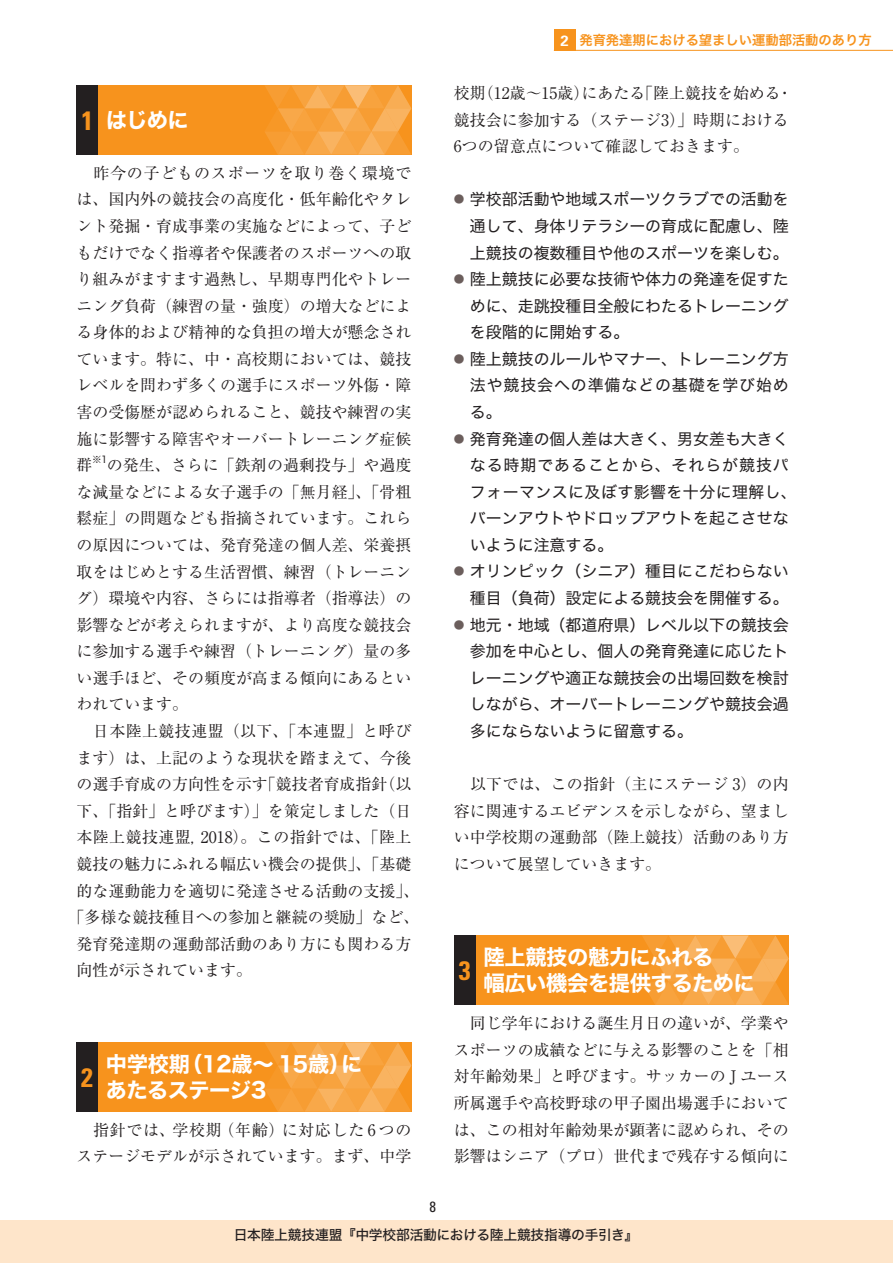
<style>
.page{position:relative;width:893px;height:1263px;background:#fff}
.page>*{position:absolute;margin:0;border:0;box-sizing:border-box;transform-origin:0 0}
.t1{font:700 condensed 26.55px "Univers";color:#f7931d}
.t2{font:21.3px/26.5px "Hira Kaku Std N W7";letter-spacing:-.025em;color:#fff}
.t3{font:15.9px/26.5px "Ryumin Pro";color:#231f20;text-align:justify}
.t4{font:15.9px/26.5px "Hira Kaku Std N W4";color:#231f20;text-align:justify}
.t5{font:15.9px "Ryumin Pro";letter-spacing:.025em;color:#231f20}
.t6{font:15.9px "Ryumin Pro";letter-spacing:.03em;color:#231f20}
.t7{font:condensed 14.85px "Univers";color:#231f20}
.t8{font:13.8px "Hira Kaku Std N W5";letter-spacing:-.02em;color:#231f20}
.t9{font:13.35px "Hira Kaku Std N W6";color:#f7931d}
.t10{font:9.6px "Hira Kaku Std N W4";color:#231f20}
.s1{font-family:"Univers";font-weight:700;font-stretch:condensed;font-size:26.55px;color:#f7931d}
.s2{font-family:"Univers";font-weight:700;font-size:14.85px;color:#fff}
.s3{font-size:10.65px;color:#6b5e5c}
.s4{font-family:"Ryumin Pro";font-size:10.65px;color:#6b5e5c}
</style>
<div class="page">
<div style="left:0;top:1220px;width:893px;height:43px;background:#fee5ca"></div>
<div style="left:554px;top:29px;width:21px;height:22px;background:#f7931d"></div>
<hr style="left:554px;top:50px;width:339px;height:1px;background:#f7931d">
<div style="left:98px;top:85px;width:313px;height:70px;background:#f7931d"></div>
<div style="left:77px;top:85px;width:21px;height:70px;background:#231f20"></div>
<svg style="left:265px;top:85px;width:146px;height:70px"></svg>
<div style="left:98px;top:1042px;width:313px;height:70px;background:#f7931d"></div>
<div style="left:77px;top:1042px;width:21px;height:70px;background:#231f20"></div>
<svg style="left:265px;top:1042px;width:146px;height:70px"></svg>
<div style="left:475px;top:935px;width:314px;height:70px;background:#f7931d"></div>
<div style="left:454px;top:935px;width:21px;height:70px;background:#231f20"></div>
<svg style="left:642px;top:935px;width:147px;height:70px"></svg>
<h2 class="t2" style="left:81px;top:108px;width:109px"><span class="s1">1</span> はじめに</h2>
<p class="t3" style="left:77px;top:158px;width:336px">　昨今の子どものスポーツを取り巻く環境では、国内外の競技会の高度化・低年齢化やタレント発掘・育成事業の実施などによって、子どもだけでなく指導者や保護者のスポーツへの取り組みがますます過熱し、早期専門化やトレーニング負荷（練習の量・強度）の増大などによる身体的および精神的な負担の増大が懸念されています。特に、中・高校期においては、競技レベルを問わず多くの選手にスポーツ外傷・障害の受傷歴が認められること、競技や練習の実施に影響する障害やオーバートレーニング症候群</p>
<p class="t10" style="left:92px;top:452px;width:17px">※1</p>
<p class="t3" style="left:107px;top:451px;width:306px">の発生、さらに「鉄剤の過剰投与」や過度</p>
<p class="t3" style="left:77px;top:477px;width:336px">な減量などによる女子選手の「無月経」、「骨粗</p>
<p class="t3" style="left:77px;top:504px;width:336px">鬆症」の問題なども指摘されています。これら</p>
<p class="t3" style="left:77px;top:531px;width:336px">の原因については、発育発達の個人差、栄養摂</p>
<p class="t3" style="left:77px;top:557px;width:336px">取をはじめとする生活習慣、練習（トレーニン</p>
<p class="t3" style="left:77px;top:584px;width:336px">グ）環境や内容、さらには指導者（指導法）の</p>
<p class="t3" style="left:77px;top:610px;width:336px">影響などが考えられますが、より高度な競技会</p>
<p class="t3" style="left:77px;top:637px;width:336px">に参加する選手や練習（トレーニング）量の多</p>
<p class="t3" style="left:77px;top:663px;width:336px">い選手ほど、その頻度が高まる傾向にあるとい</p>
<p class="t3" style="left:77px;top:690px;width:113px">われています。</p>
<p class="t6" style="left:77px;top:718px;width:336px">　日本陸上競技連盟（以下、「本連盟」と呼び</p>
<p class="t3" style="left:77px;top:743px;width:336px">ます）は、上記のような現状を踏まえて、今後</p>
<p class="t3" style="left:77px;top:770px;width:336px">の選手育成の方向性を示す「競技者育成指針（以</p>
<p class="t3" style="left:77px;top:796px;width:336px">下、「指針」と呼びます）」を策定しました（日</p>
<p class="t5" style="left:77px;top:825px;width:336px">本陸上競技連盟, 2018）。この指針では、「陸上</p>
<p class="t3" style="left:77px;top:850px;width:336px">競技の魅力にふれる幅広い機会の提供」、「基礎</p>
<p class="t3" style="left:77px;top:876px;width:344px">的な運動能力を適切に発達させる活動の支援」、</p>
<p class="t3" style="left:69px;top:903px;width:352px">「多様な競技種目への参加と継続の奨励」など、</p>
<p class="t3" style="left:77px;top:929px;width:336px">発育発達期の運動部活動のあり方にも関わる方</p>
<p class="t3" style="left:77px;top:956px;width:177px">向性が示されています。</p>
<h2 class="t2" style="left:106px;top:1051px;width:258px">中学校期（12歳〜 15歳）にあたるステージ3</h2>
<h1 class="t1" style="left:81px;top:1061px;width:13px">2</h1>
<p class="t3" style="left:77px;top:1115px;width:336px">　指針では、学校期（年齢）に対応した 6 つのステージモデルが示されています。まず、中学</p>
<p class="t9" style="left:560px;top:30px;width:313px"><span class="s2">2</span> 発育発達期における望ましい運動部活動のあり方</p>
<p class="t3" style="left:454px;top:79px;width:340px;text-align:left">校期（12歳〜15歳）にあたる「陸上競技を始める・競技会に参加する（ステージ3）」時期における<br>6つの留意点について確認しておきます。</p>
<p class="t4" style="left:470px;top:186px;width:320px;text-indent:-16px"><span class="s3">●</span> 学校部活動や地域スポーツクラブでの活動を通して、身体リテラシーの育成に配慮し、陸上競技の複数種目や他のスポーツを楽しむ。</p>
<p class="t4" style="left:470px;top:266px;width:320px;text-indent:-16px"><span class="s4">●</span> 陸上競技に必要な技術や体力の発達を促すために、走跳投種目全般にわたるトレーニングを段階的に開始する。</p>
<p class="t4" style="left:470px;top:346px;width:320px;text-indent:-16px"><span class="s4">●</span> 陸上競技のルールやマナー、トレーニング方法や競技会への準備などの基礎を学び始める。</p>
<p class="t4" style="left:470px;top:425px;width:328px;text-align:left;text-indent:-16px"><span class="s4">●</span> 発育発達の個人差は大きく、男女差も大きくなる時期であることから、それらが競技パフォーマンスに及ぼす影響を十分に理解し、バーンアウトやドロップアウトを起こさせないように注意する。</p>
<p class="t4" style="left:454px;top:558px;width:336px;text-align:right"><span class="s4">●</span> オリンピック（シニア）種目にこだわらない種目（負荷）設定による競技会を開催する。</p>
<p class="t4" style="left:470px;top:611px;width:320px;text-indent:-16px"><span class="s4">●</span> 地元・地域（都道府県）レベル以下の競技会参加を中心とし、個人の発育発達に応じたトレーニングや適正な競技会の出場回数を検討しながら、オーバートレーニングや競技会過多にならないように留意する。</p>
<p class="t3" style="left:454px;top:770px;width:336px">　以下では、この指針（主にステージ 3）の内容に関連するエビデンスを示しながら、望ましい中学校期の運動部（陸上競技）活動のあり方について展望していきます。</p>
<p class="t7" style="left:429px;top:1197px;width:8px">8</p>
<h2 class="t2" style="left:483px;top:944px;width:273px">陸上競技の魅力にふれる<br>幅広い機会を提供するために</h2>
<h1 class="t1" style="left:459px;top:954px;width:13px">3</h1>
<p class="t3" style="left:454px;top:1009px;width:336px">　同じ学年における誕生月日の違いが、学業やスポーツの成績などに与える影響のことを「相対年齢効果」と呼びます。サッカーの J ユース所属選手や高校野球の甲子園出場選手においては、この相対年齢効果が顕著に認められ、その影響はシニア（プロ）世代まで残存する傾向に</p>
<p class="t8" style="left:234px;top:1224px;width:406px">日本陸上競技連盟『中学校部活動における陸上競技指導の手引き』</p>
</div>
